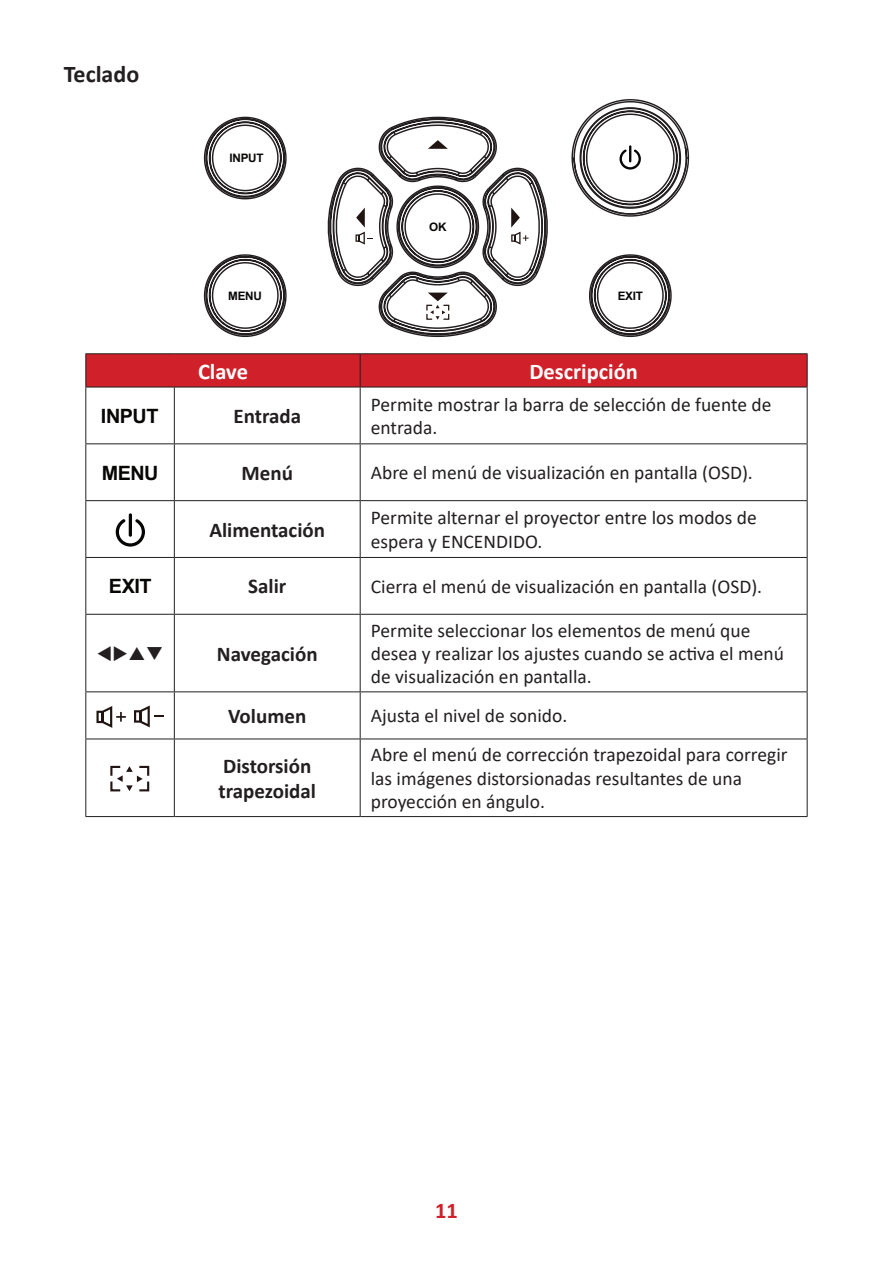
<style>
.page{position:relative;width:893px;height:1263px;background:#fff}
.page>*{position:absolute;margin:0;border:0;box-sizing:border-box;transform-origin:0 0}
.t1{font:700 24px "Calibri";color:#231f20}
.t2{font:700 22.5px "Calibri";color:#fff}
.t3{font:700 22.5px "Calibri";color:#d02029}
.t4{font:700 21px/25.2px "Calibri";color:#231f20}
.t5{font:700 19.8px "Arial";letter-spacing:-.025em;color:#080605}
.t6{font:19.5px/23.4px "Calibri";color:#231f20}
.t7{font:18px "Wingdings 3";color:#231f20}
.t8{font:700 11.7px "Arial";letter-spacing:-.025em;color:#080605}
</style>
<div class="page">
<svg style="left:204px;top:99px;width:454px;height:238px"></svg>
<svg style="left:338px;top:106px;width:351px;height:231px"></svg>
<svg style="left:511px;top:208px;width:18px;height:37px"></svg>
<svg style="left:355px;top:208px;width:18px;height:37px"></svg>
<svg style="left:428px;top:140px;width:20px;height:9px"></svg>
<svg style="left:426px;top:293px;width:24px;height:27px"></svg>
<svg style="left:619px;top:145px;width:22px;height:25px"></svg>
<div style="left:86px;top:354px;width:721px;height:33px;background:#d02029"></div>
<hr style="left:85px;top:353px;width:89px;height:1px;background:#231f20">
<hr style="left:85px;top:354px;width:1px;height:33px;background:#231f20">
<hr style="left:174px;top:353px;width:186px;height:1px;background:#231f20">
<hr style="left:360px;top:353px;width:447px;height:1px;background:#231f20">
<hr style="left:360px;top:354px;width:1px;height:33px;background:#231f20">
<hr style="left:807px;top:354px;width:1px;height:33px;background:#231f20">
<hr style="left:85px;top:387px;width:89px;height:1px;background:#231f20">
<hr style="left:85px;top:387px;width:1px;height:56px;background:#231f20">
<hr style="left:174px;top:387px;width:186px;height:1px;background:#231f20">
<hr style="left:174px;top:387px;width:1px;height:56px;background:#231f20">
<hr style="left:360px;top:387px;width:447px;height:1px;background:#231f20">
<hr style="left:360px;top:387px;width:1px;height:56px;background:#231f20">
<hr style="left:807px;top:387px;width:1px;height:56px;background:#231f20">
<hr style="left:85px;top:443px;width:89px;height:1px;background:#231f20">
<hr style="left:85px;top:444px;width:1px;height:56px;background:#231f20">
<hr style="left:174px;top:443px;width:186px;height:1px;background:#231f20">
<hr style="left:174px;top:444px;width:1px;height:56px;background:#231f20">
<hr style="left:360px;top:443px;width:447px;height:1px;background:#231f20">
<hr style="left:360px;top:444px;width:1px;height:56px;background:#231f20">
<hr style="left:807px;top:444px;width:1px;height:56px;background:#231f20">
<hr style="left:85px;top:500px;width:89px;height:1px;background:#231f20">
<hr style="left:85px;top:501px;width:1px;height:56px;background:#231f20">
<hr style="left:174px;top:500px;width:186px;height:1px;background:#231f20">
<hr style="left:174px;top:501px;width:1px;height:56px;background:#231f20">
<hr style="left:360px;top:500px;width:447px;height:1px;background:#231f20">
<hr style="left:360px;top:501px;width:1px;height:56px;background:#231f20">
<hr style="left:807px;top:501px;width:1px;height:56px;background:#231f20">
<hr style="left:85px;top:557px;width:89px;height:1px;background:#231f20">
<hr style="left:85px;top:558px;width:1px;height:56px;background:#231f20">
<hr style="left:174px;top:557px;width:186px;height:1px;background:#231f20">
<hr style="left:174px;top:558px;width:1px;height:56px;background:#231f20">
<hr style="left:360px;top:557px;width:447px;height:1px;background:#231f20">
<hr style="left:360px;top:558px;width:1px;height:56px;background:#231f20">
<hr style="left:807px;top:558px;width:1px;height:56px;background:#231f20">
<hr style="left:85px;top:614px;width:89px;height:1px;background:#231f20">
<hr style="left:85px;top:615px;width:1px;height:76px;background:#231f20">
<hr style="left:174px;top:614px;width:186px;height:1px;background:#231f20">
<hr style="left:174px;top:615px;width:1px;height:76px;background:#231f20">
<hr style="left:360px;top:614px;width:447px;height:1px;background:#231f20">
<hr style="left:360px;top:615px;width:1px;height:76px;background:#231f20">
<hr style="left:807px;top:615px;width:1px;height:76px;background:#231f20">
<hr style="left:85px;top:691px;width:89px;height:1px;background:#231f20">
<hr style="left:85px;top:692px;width:1px;height:47px;background:#231f20">
<hr style="left:174px;top:691px;width:186px;height:1px;background:#231f20">
<hr style="left:174px;top:692px;width:1px;height:47px;background:#231f20">
<hr style="left:360px;top:691px;width:447px;height:1px;background:#231f20">
<hr style="left:360px;top:692px;width:1px;height:47px;background:#231f20">
<hr style="left:807px;top:692px;width:1px;height:47px;background:#231f20">
<hr style="left:85px;top:739px;width:89px;height:1px;background:#231f20">
<hr style="left:85px;top:739px;width:1px;height:77px;background:#231f20">
<hr style="left:174px;top:739px;width:186px;height:1px;background:#231f20">
<hr style="left:174px;top:739px;width:1px;height:77px;background:#231f20">
<hr style="left:360px;top:739px;width:447px;height:1px;background:#231f20">
<hr style="left:360px;top:739px;width:1px;height:77px;background:#231f20">
<hr style="left:807px;top:739px;width:1px;height:77px;background:#231f20">
<hr style="left:85px;top:816px;width:89px;height:1px;background:#231f20">
<hr style="left:174px;top:816px;width:186px;height:1px;background:#231f20">
<hr style="left:360px;top:816px;width:447px;height:1px;background:#231f20">
<svg style="left:115px;top:514px;width:30px;height:33px"></svg>
<hr style="left:129px;top:513px;width:3px;height:24px;background:#050504;border-radius:2px">
<svg style="left:96px;top:705px;width:68px;height:23px"></svg>
<svg style="left:110px;top:765px;width:40px;height:27px"></svg>
<p class="t1" style="left:64px;top:57px;width:77px">Teclado</p>
<p class="t8" style="left:230px;top:149px;width:35px">INPUT</p>
<p class="t8" style="left:429px;top:219px;width:19px">OK</p>
<p class="t8" style="left:228px;top:288px;width:35px">MENU</p>
<p class="t8" style="left:618px;top:288px;width:27px">EXIT</p>
<p class="t2" style="left:198px;top:355px;width:51px">Clave</p>
<p class="t2" style="left:529px;top:355px;width:110px">Descripción</p>
<p class="t5" style="left:101px;top:402px;width:59px">INPUT</p>
<p class="t4" style="left:233px;top:403px;width:69px">Entrada</p>
<p class="t6" style="left:371px;top:392px;width:402px">Permite mostrar la barra de selección de fuente de entrada.</p>
<p class="t5" style="left:102px;top:459px;width:58px">MENU</p>
<p class="t4" style="left:242px;top:460px;width:53px">Menú</p>
<p class="t6" style="left:371px;top:460px;width:384px">Abre el menú de visualización en pantalla (OSD).</p>
<p class="t4" style="left:209px;top:517px;width:117px">Alimentación</p>
<p class="t6" style="left:371px;top:506px;width:388px">Permite alternar el proyector entre los modos de espera y ENCENDIDO.</p>
<p class="t5" style="left:109px;top:572px;width:44px">EXIT</p>
<p class="t4" style="left:248px;top:573px;width:40px">Salir</p>
<p class="t6" style="left:371px;top:574px;width:393px">Cierra el menú de visualización en pantalla (OSD).</p>
<p class="t5" style="left:438px;top:585px;width:31px">OK</p>
<p class="t7" style="left:97px;top:643px;width:68px">▼◆ ❑</p>
<p class="t4" style="left:217px;top:641px;width:102px">Navegación</p>
<p class="t6" style="left:371px;top:618px;width:415px">Permite seleccionar los elementos de menú que desea y realizar los ajustes cuando se activa el menú de visualización en pantalla.</p>
<p class="t4" style="left:228px;top:703px;width:80px">Volumen</p>
<p class="t6" style="left:371px;top:704px;width:198px">Ajusta el nivel de sonido.</p>
<p class="t5" style="left:434px;top:737px;width:44px">EXIT</p>
<p class="t4" style="left:218px;top:753px;width:99px">Distorsión trapezoidal</p>
<p class="t6" style="left:371px;top:743px;width:418px">Abre el menú de corrección trapezoidal para corregir las imágenes distorsionadas resultantes de una proyección en ángulo.</p>
<p class="t3" style="left:435px;top:1194px;width:24px">11</p>
</div>
